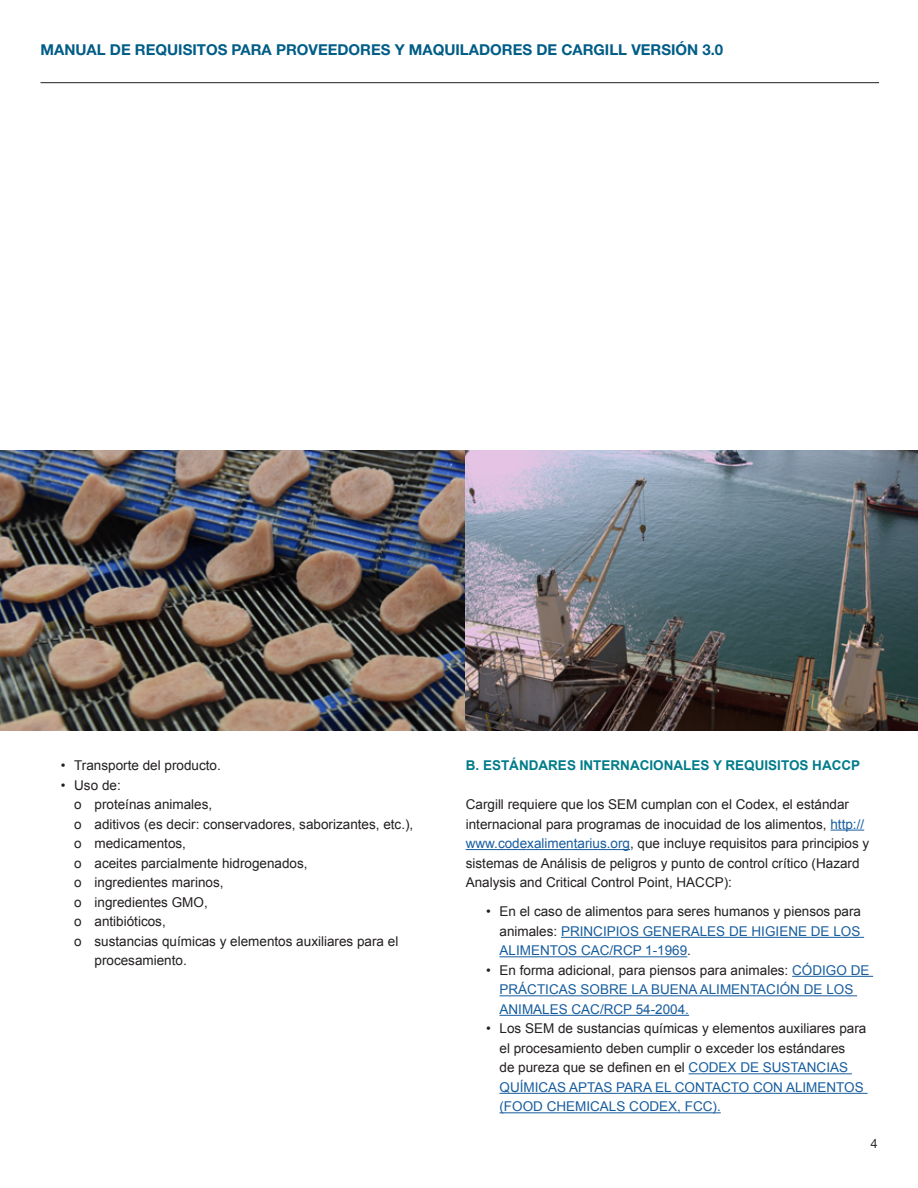
<style>
.page{position:relative;width:918px;height:1188px;background:#fff}
.page>*{position:absolute;margin:0;border:0;box-sizing:border-box;transform-origin:0 0}
.t1{font:700 15px "Helvetica Neue LT Std";color:#005d87}
.t2{font:13.5px/19.5px "Arial";color:#231f20}
.t3{font:13.5px/19.5px "Arial";color:#175d9e}
.t4{font:700 13.5px "Arial";color:#007c8a}
.t5{font:12.75px "Helvetica Neue LT Std";color:#231f20}
.s1{color:#175d9e}
.s2{color:#231f20}
</style>
<div class="page">
<img style="left:0;top:451px;width:466px;height:279px">
<img style="left:466px;top:451px;width:452px;height:279px">
<hr style="left:830px;top:830px;width:34px;height:1px;background:#175d9e">
<hr style="left:466px;top:849px;width:164px;height:1px;background:#175d9e">
<hr style="left:561px;top:937px;width:303px;height:1px;background:#175d9e">
<hr style="left:500px;top:956px;width:187px;height:1px;background:#175d9e">
<hr style="left:792px;top:976px;width:81px;height:1px;background:#175d9e">
<hr style="left:500px;top:995px;width:357px;height:1px;background:#175d9e">
<hr style="left:500px;top:1015px;width:189px;height:1px;background:#175d9e">
<hr style="left:689px;top:1073px;width:163px;height:1px;background:#175d9e">
<hr style="left:500px;top:1093px;width:368px;height:1px;background:#175d9e">
<hr style="left:500px;top:1112px;width:221px;height:1px;background:#175d9e">
<hr style="left:40px;top:82px;width:839px;height:1px;background:#231f20">
<p class="t1" style="left:40px;top:40px;width:684px">MANUAL DE REQUISITOS PARA PROVEEDORES Y MAQUILADORES DE CARGILL VERSIÓN 3.0</p>
<p class="t2" style="left:61px;top:756px;width:162px">• Transporte del producto.</p>
<p class="t2" style="left:61px;top:775px;width:62px">• Uso de:</p>
<p class="t2" style="left:74px;top:795px;width:140px">o proteínas animales,</p>
<p class="t2" style="left:74px;top:814px;width:341px">o aditivos (es decir: conservadores, saborizantes, etc.),</p>
<p class="t2" style="left:74px;top:834px;width:113px">o medicamentos,</p>
<p class="t2" style="left:74px;top:853px;width:235px">o aceites parcialmente hidrogenados,</p>
<p class="t2" style="left:74px;top:873px;width:151px">o ingredientes marinos,</p>
<p class="t2" style="left:74px;top:892px;width:135px">o ingredientes GMO,</p>
<p class="t2" style="left:74px;top:912px;width:93px">o antibióticos,</p>
<p class="t2" style="left:74px;top:931px;width:326px">o sustancias químicas y elementos auxiliares para el</p>
<p class="t2" style="left:94px;top:951px;width:94px">procesamiento.</p>
<p class="t4" style="left:466px;top:756px;width:396px">B. ESTÁNDARES INTERNACIONALES Y REQUISITOS HACCP</p>
<p class="t2" style="left:466px;top:795px;width:405px">Cargill requiere que los SEM cumplan con el Codex, el estándar internacional para programas de inocuidad de los alimentos, <span class="s1">http:// www.codexalimentarius.org</span>, que incluye requisitos para principios y sistemas de Análisis de peligros y punto de control crítico (Hazard Analysis and Critical Control Point, HACCP):</p>
<p class="t2" style="left:500px;top:902px;width:363px;text-align:justify;text-indent:-14px">• En el caso de alimentos para seres humanos y piensos para animales: <span class="s1">PRINCIPIOS GENERALES DE HIGIENE DE LOS ALIMENTOS CAC/RCP 1-1969</span>.</p>
<p class="t3" style="left:500px;top:961px;width:371px;text-indent:-14px"><span class="s2">• En forma adicional, para piensos para animales:</span> CÓDIGO DE<br>PRÁCTICAS SOBRE LA BUENA ALIMENTACIÓN DE LOS<br>ANIMALES CAC/RCP 54-2004.</p>
<p class="t2" style="left:500px;top:1019px;width:368px;text-indent:-14px">• Los SEM de sustancias químicas y elementos auxiliares para el procesamiento deben cumplir o exceder los estándares<br>de pureza que se definen en el <span class="s1">CODEX DE SUSTANCIAS QUÍMICAS APTAS PARA EL CONTACTO CON ALIMENTOS (FOOD CHEMICALS CODEX, FCC).</span></p>
<p class="t5" style="left:870px;top:1135px;width:9px">4</p>
</div>
